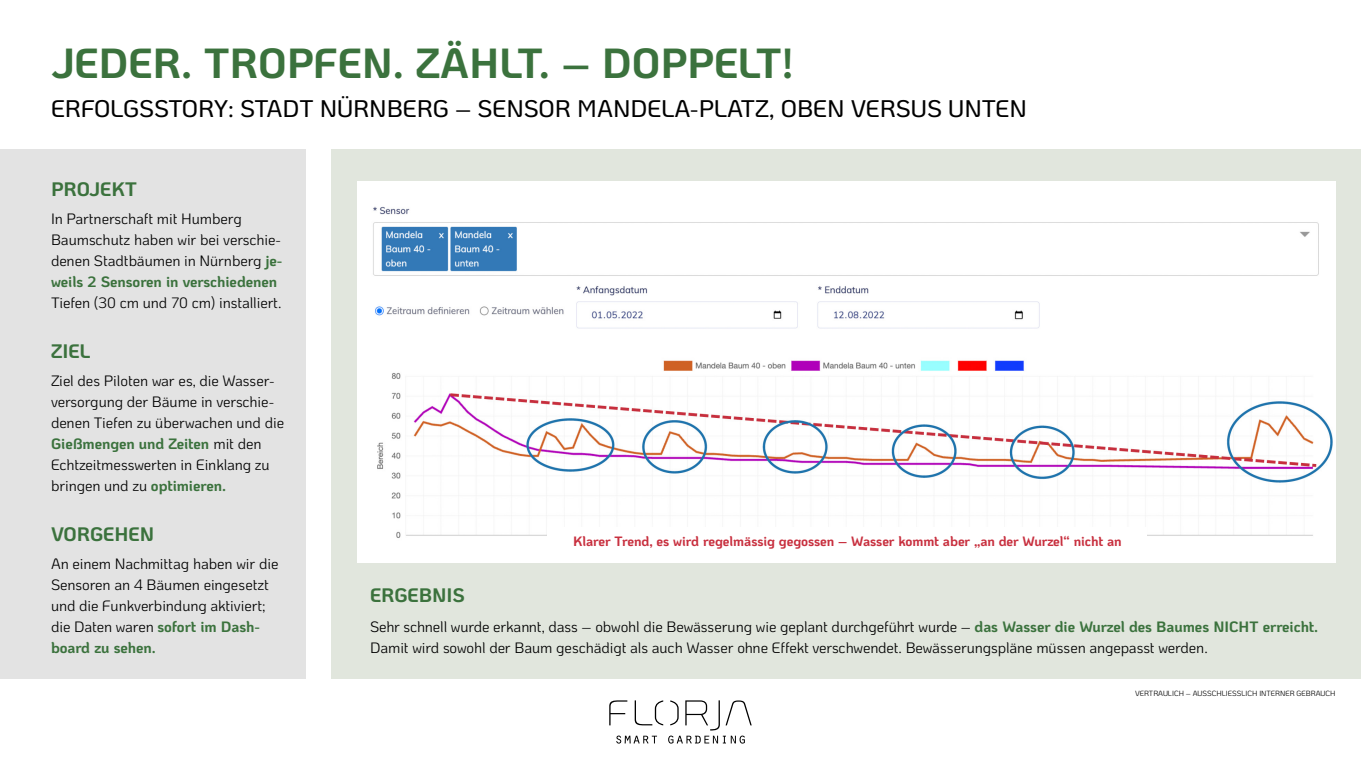
<style>
.page{position:relative;width:1361px;height:766px;background:#fff}
.page>*{position:absolute;margin:0;border:0;box-sizing:border-box;transform-origin:0 0}
.t1{font:700 42px "Ko Ho";color:#3b723d}
.t2{font:500 24px "Ko Ho";color:#000}
.t3{font:700 19.5px "Ko Ho";color:#3b723d}
.t4{font:15px/21px "Ko Ho";letter-spacing:-.005em;color:#000}
.t5{font:700 13.5px "Ko Ho";letter-spacing:-.005em;color:#c8303f}
.t6{font:7.5px "Ko Ho";color:#000}
.s1{font-weight:700;color:#3b723d}
</style>
<div class="page">
<div style="left:332px;top:149px;width:1029px;height:529px;background:#e1e6dd"></div>
<svg style="left:609px;top:700px;width:143px;height:43px"></svg>
<div style="left:0;top:149px;width:306px;height:529px;background:#e3e3e3"></div>
<div style="left:331px;top:542px;width:1004px;height:110px;background:#e1e6dd"></div>
<img style="left:357px;top:337px;width:978px;height:225px">
<img style="left:357px;top:181px;width:978px;height:156px">
<div style="left:548px;top:527px;width:599px;height:23px;background:#fff"></div>
<h1 class="t1" style="left:51px;top:28px;width:744px">JEDER. TROPFEN. ZÄHLT. – DOPPELT!</h1>
<h2 class="t2" style="left:51px;top:89px;width:977px">ERFOLGSSTORY: STADT NÜRNBERG – SENSOR MANDELA-PLATZ, OBEN VERSUS UNTEN</h2>
<h3 class="t3" style="left:51px;top:173px;width:87px">PROJEKT</h3>
<p class="t4" style="left:51px;top:208px;width:233px">In Partnerschaft mit Humberg Baumschutz haben wir bei verschie&shy;denen Stadtbäumen in Nürnberg <span class="s1">je&shy;weils 2 Sensoren in verschiedenen</span></p>
<p class="t4" style="left:51px;top:292px;width:232px">Tiefen (30 cm und 70 cm) installiert.</p>
<h3 class="t3" style="left:51px;top:334px;width:41px">ZIEL</h3>
<p class="t4" style="left:51px;top:370px;width:234px">Ziel des Piloten war es, die Wasser&shy;versorgung der Bäume in verschie&shy;denen Tiefen zu überwachen und die<br><span class="s1">Gießmengen und Zeiten</span> mit den<br>Echtzeitmesswerten in Einklang zu bringen und zu <span class="s1">optimieren.</span></p>
<h3 class="t3" style="left:51px;top:517px;width:105px">VORGEHEN</h3>
<p class="t4" style="left:51px;top:553px;width:229px">An einem Nachmittag haben wir die<br>Sensoren an 4 Bäumen eingesetzt und die Funkverbindung aktiviert; die Daten waren <span class="s1">sofort im Dash&shy;board zu sehen.</span></p>
<p class="t5" style="left:573px;top:529px;width:550px">Klarer Trend, es wird regelmässig gegossen – Wasser kommt aber „an der Wurzel“ nicht an</p>
<h3 class="t3" style="left:370px;top:579px;width:96px">ERGEBNIS</h3>
<p class="t4" style="left:370px;top:616px;width:950px">Sehr schnell wurde erkannt, dass – obwohl die Bewässerung wie geplant durchgeführt wurde – <span class="s1">das Wasser die Wurzel des Baumes NICHT erreicht.<br></span>Damit wird sowohl der Baum geschädigt als auch Wasser ohne Effekt verschwendet. Bewässerungspläne müssen angepasst werden.</p>
<p class="t6" style="left:1135px;top:687px;width:202px">VERTRAULICH – AUSSCHLIESSLICH INTERNER GEBRAUCH</p>
</div>
